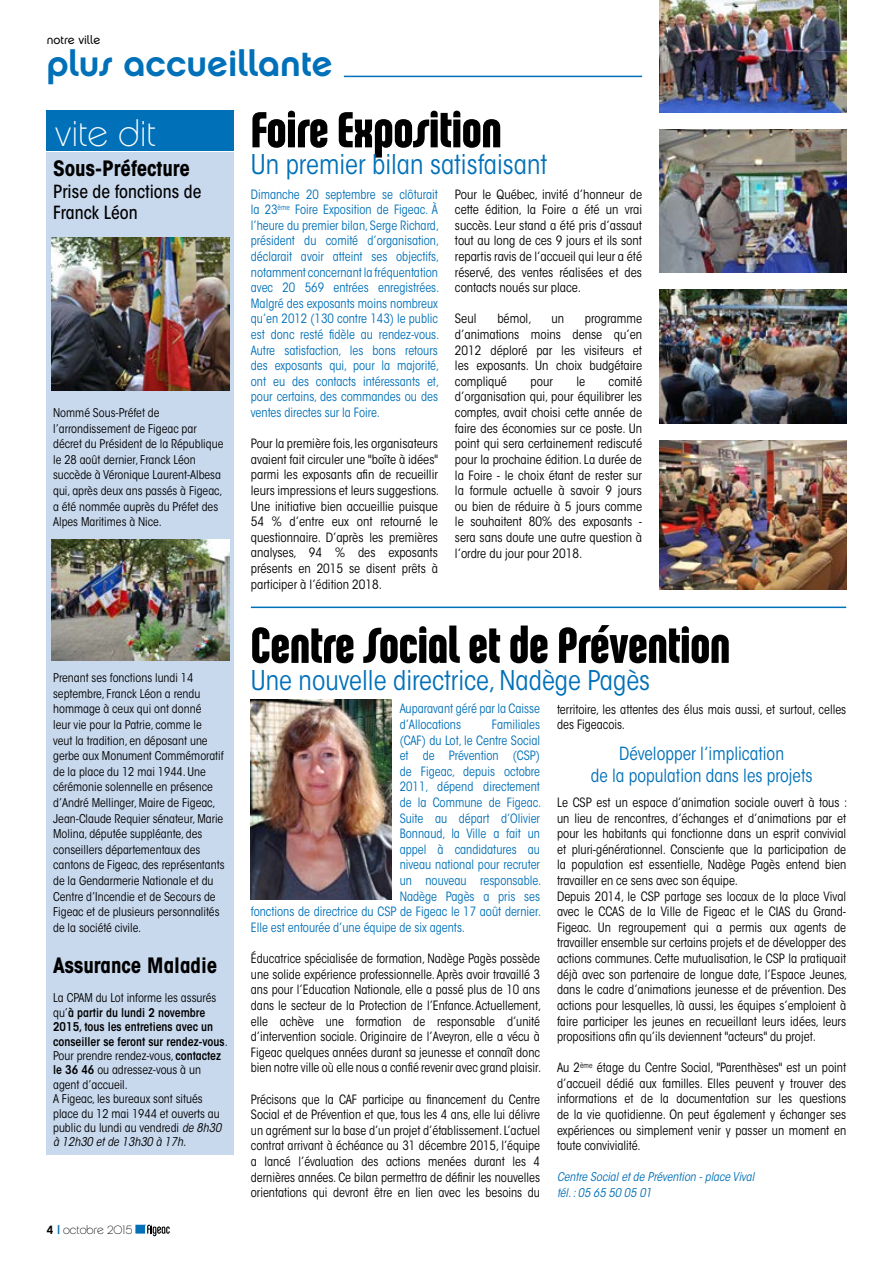
<style>
.page{position:relative;width:893px;height:1263px;background:#fff}
.page>*{position:absolute;margin:0;border:0;box-sizing:border-box;transform-origin:0 0}
.t1{font:54px "Chalet Comprime Hong Kong Seventy";color:#000}
.t2{font:36px "Chalet New York Nineteen Seventy";color:#0070b8}
.t3{font:36px "Chalet Paris Nineteen Seventy";color:#fff}
.t4{font:condensed 27px "ITC Avant Garde Std";color:#0070b8}
.t5{font:700 condensed 21px "ITC Avant Garde Std";color:#000}
.t6{font:condensed 18px/21.6px "ITC Avant Garde Std";color:#0070b8;text-align:center}
.t7{font:500 condensed 18px/21.6px "ITC Avant Garde Std";color:#000}
.t8{font:condensed 12.75px/15.6px "ITC Avant Garde Std";color:#000;text-align:justify}
.t9{font:condensed 12.75px/15.6px "ITC Avant Garde Std";color:#0070b8;text-align:justify}
.t10{font:condensed 12px/15.6px "ITC Avant Garde Std";color:#000}
.t11{font:italic condensed 12px/15.6px "ITC Avant Garde Std";color:#0070b8}
.t12{font:12px "Chalet Paris Nineteen Seventy";color:#000}
.t13{font:12px "Chalet London Nineteen Seventy";letter-spacing:-.005em;color:#000}
.s1{font-weight:600}
.s2{font-style:italic}
.s3{font-family:"Chalet New York Nineteen Seventy"}
.s4{font-family:"ITC Avant Garde Std";font-weight:500;color:#0070b8}
</style>
<div class="page">
<svg style="left:135px;top:1225px;width:35px;height:11px"></svg>
<hr style="left:344px;top:76px;width:298px;height:1px;background:#0070b8">
<div style="left:47px;top:152px;width:187px;height:1003px;background:#c8d8ed"></div>
<div style="left:47px;top:111px;width:187px;height:40px;background:#0070b8"></div>
<hr style="left:251px;top:607px;width:595px;height:1px;background:#0070b8">
<img style="left:659px;top:290px;width:187px;height:133px">
<img style="left:659px;top:0;width:187px;height:113px">
<img style="left:659px;top:130px;width:187px;height:143px">
<img style="left:659px;top:440px;width:187px;height:149px">
<img style="left:251px;top:700px;width:140px;height:199px">
<img style="left:51px;top:237px;width:179px;height:153px">
<img style="left:51px;top:539px;width:179px;height:121px">
<p class="t13" style="left:47px;top:33px;width:55px">notre ville</p>
<h2 class="t2" style="left:47px;top:41px;width:288px">plus accueillante</h2>
<h2 class="t3" style="left:55px;top:112px;width:103px">vite dit</h2>
<h3 class="t5" style="left:53px;top:155px;width:138px">Sous-Préfecture</h3>
<h3 class="t7" style="left:53px;top:181px;width:150px">Prise de fonctions de<br>Franck Léon</h3>
<p class="t10" style="left:53px;top:405px;width:172px">Nommé Sous-Préfet de l’arrondissement de Figeac par décret du Président de la République le 28 août dernier, Franck Léon succède à Véronique Laurent-Albesa qui, après deux ans passés à Figeac, a été nommée auprès du Préfet des<br>Alpes Maritimes à Nice.</p>
<p class="t10" style="left:53px;top:670px;width:173px">Prenant ses fonctions lundi 14 septembre, Franck Léon a rendu hommage à ceux qui ont donné<br>leur vie pour la Patrie, comme le<br>veut la tradition, en déposant une gerbe aux Monument Commémoratif de la place du 12 mai 1944. Une cérémonie solennelle en présence d’André Mellinger, Maire de Figeac,<br>Jean-Claude Requier sénateur, Marie<br>Molina, députée suppléante, des conseillers départementaux des cantons de Figeac, des représentants de la Gendarmerie Nationale et du<br>Centre d’Incendie et de Secours de<br>Figeac et de plusieurs personnalités de la société civile.</p>
<h3 class="t5" style="left:53px;top:951px;width:166px">Assurance Maladie</h3>
<p class="t10" style="left:53px;top:991px;width:176px;line-height:14.4px">La CPAM du Lot informe les assurés qu’<span class="s1">à partir du lundi 2 novembre<br>2015, tous les entretiens avec un conseiller se feront sur rendez-vous</span>.<br>Pour prendre rendez-vous, <span class="s1">contactez le 36 46</span> ou adressez-vous à un agent d’accueil.<br>A Figeac, les bureaux sont situés place du 12 mai 1944 et ouverts au public du lundi au vendredi <span class="s2">de 8h30 à 12h30 et de 13h30 à 17h.</span></p>
<p class="t12" style="left:47px;top:1222px;width:87px"><span class="s3">4</span> <span class="s4">I</span> octobre 2015</p>
<h1 class="t1" style="left:251px;top:98px;width:252px">Foire Exposition</h1>
<h3 class="t4" style="left:251px;top:148px;width:298px">Un premier bilan satisfaisant</h3>
<p class="t9" style="left:251px;top:186px;width:190px">Dimanche 20 septembre se clôturait la 23<sup>ème</sup> Foire Exposition de Figeac. À l’heure du premier bilan, Serge Richard, président du comité d’organisation, déclarait avoir atteint ses objectifs, notamment concernant la fréquentation avec 20 569 entrées enregistrées.<br>Malgré des exposants moins nombreux qu’en 2012 (130 contre 143) le public est donc resté fidèle au rendez-vous.<br>Autre satisfaction, les bons retours des exposants qui, pour la majorité, ont eu des contacts intéressants et, pour certains, des commandes ou des ventes directes sur la Foire.</p>
<p class="t8" style="left:251px;top:436px;width:190px">Pour la première fois, les organisateurs avaient fait circuler une "boîte à idées" parmi les exposants afin de recueillir leurs impressions et leurs suggestions.<br>Une initiative bien accueillie puisque 54 % d’entre eux ont retourné le questionnaire. D’après les premières analyses, 94 % des exposants présents en 2015 se disent prêts à participer à l’édition 2018.</p>
<p class="t8" style="left:455px;top:186px;width:189px">Pour le Québec, invité d’honneur de cette édition, la Foire a été un vrai succès. Leur stand a été pris d’assaut tout au long de ces 9 jours et ils sont repartis ravis de l’accueil qui leur a été réservé, des ventes réalisées et des contacts noués sur place.</p>
<p class="t8" style="left:455px;top:311px;width:23px">Seul</p>
<p class="t8" style="left:497px;top:311px;width:36px">bémol,</p>
<p class="t8" style="left:551px;top:311px;width:14px">un</p>
<p class="t8" style="left:455px;top:311px;width:189px;text-indent:130px">programme d’animations moins dense qu’en 2012 déploré par les visiteurs et les exposants. Un choix budgétaire compliqué</p>
<p class="t8" style="left:455px;top:373px;width:189px;text-indent:154px">comité d’organisation qui, pour équilibrer les comptes, avait choisi cette année de faire des économies sur ce poste. Un point qui sera certainement rediscuté pour la prochaine édition. La durée de la Foire - le choix étant de rester sur la formule actuelle à savoir 9 jours ou bien de réduire à 5 jours comme le souhaitent 80% des exposants - sera sans doute une autre question à l’ordre du jour pour 2018.</p>
<p class="t8" style="left:530px;top:373px;width:24px">pour</p>
<p class="t8" style="left:576px;top:373px;width:10px">le</p>
<h1 class="t1" style="left:251px;top:614px;width:481px">Centre Social et de Prévention</h1>
<h3 class="t4" style="left:251px;top:664px;width:401px">Une nouvelle directrice, Nadège Pagès</h3>
<p class="t9" style="left:400px;top:701px;width:142px">Auparavant géré par la Caisse d’Allocations</p>
<p class="t9" style="left:492px;top:717px;width:50px">Familiales</p>
<p class="t9" style="left:400px;top:732px;width:142px">(CAF) du Lot, le Centre Social</p>
<p class="t9" style="left:400px;top:748px;width:142px">et de Prévention (CSP)</p>
<p class="t9" style="left:400px;top:763px;width:142px">de Figeac, depuis octobre</p>
<p class="t9" style="left:400px;top:779px;width:142px">2011, dépend directement</p>
<p class="t9" style="left:400px;top:795px;width:143px">de la Commune de Figeac.</p>
<p class="t9" style="left:400px;top:810px;width:142px">Suite au départ d’Olivier</p>
<p class="t9" style="left:400px;top:826px;width:142px">Bonnaud, la Ville a fait un</p>
<p class="t9" style="left:400px;top:841px;width:142px">appel à candidatures au</p>
<p class="t9" style="left:400px;top:857px;width:142px">niveau national pour recruter</p>
<p class="t9" style="left:400px;top:873px;width:143px">un nouveau responsable.</p>
<p class="t9" style="left:400px;top:888px;width:142px">Nadège Pagès a pris ses</p>
<p class="t9" style="left:251px;top:904px;width:292px">fonctions de directrice du CSP de Figeac le 17 août dernier.</p>
<p class="t9" style="left:251px;top:919px;width:216px">Elle est entourée d’une équipe de six agents.</p>
<p class="t8" style="left:251px;top:951px;width:292px">Éducatrice spécialisée de formation, Nadège Pagès possède une solide expérience professionnelle. Après avoir travaillé 3 ans pour l’Education Nationale, elle a passé plus de 10 ans dans le secteur de la Protection de l’Enfance.Actuellement, elle achève une formation de responsable d’unité d’intervention sociale. Originaire de l’Aveyron, elle a vécu à Figeac quelques années durant sa jeunesse et connaît donc bien notre ville où elle nous a confié revenir avec grand plaisir.</p>
<p class="t8" style="left:251px;top:1091px;width:291px">Précisons que la CAF participe au financement du Centre Social et de Prévention et que, tous les 4 ans, elle lui délivre un agrément sur la base d’un projet d’établissement. L’actuel contrat arrivant à échéance au 31 décembre 2015, l’équipe a lancé l’évaluation des actions menées durant les 4 dernières années. Ce bilan permettra de définir les nouvelles orientations qui devront être en lien avec les besoins du</p>
<p class="t8" style="left:557px;top:701px;width:291px">territoire, les attentes des élus mais aussi, et surtout, celles des Figeacois.</p>
<h3 class="t6" style="left:591px;top:743px;width:223px">Développer l’implication<br>de la population dans les projets</h3>
<p class="t8" style="left:557px;top:795px;width:292px;text-align:left">Le CSP est un espace d’animation sociale ouvert à tous : un lieu de rencontres, d’échanges et d’animations par et pour les habitants qui fonctionne dans un esprit convivial et pluri-générationnel. Consciente que la participation de la population est essentielle, Nadège Pagès entend bien travailler en ce sens avec son équipe.<br>Depuis 2014, le CSP partage ses locaux de la place Vival avec le CCAS de la Ville de Figeac et le CIAS du Grand-Figeac. Un regroupement qui a permis aux agents de travailler ensemble sur certains projets et de développer des actions communes. Cette mutualisation, le CSP la pratiquait déjà avec son partenaire de longue date, l’Espace Jeunes, dans le cadre d’animations jeunesse et de prévention. Des actions pour lesquelles, là aussi, les équipes s’emploient à faire participer les jeunes en recueillant leurs idées, leurs propositions afin qu’ils deviennent "acteurs" du projet.</p>
<p class="t8" style="left:557px;top:1060px;width:291px">Au 2<sup>ème</sup> étage du Centre Social, "Parenthèses" est un point d’accueil dédié aux familles. Elles peuvent y trouver des informations et de la documentation sur les questions de la vie quotidienne. On peut également y échanger ses expériences ou simplement venir y passer un moment en toute convivialité.</p>
<p class="t11" style="left:557px;top:1169px;width:199px">Centre Social et de Prévention - place Vival tél. : 05 65 50 05 01</p>
</div>
